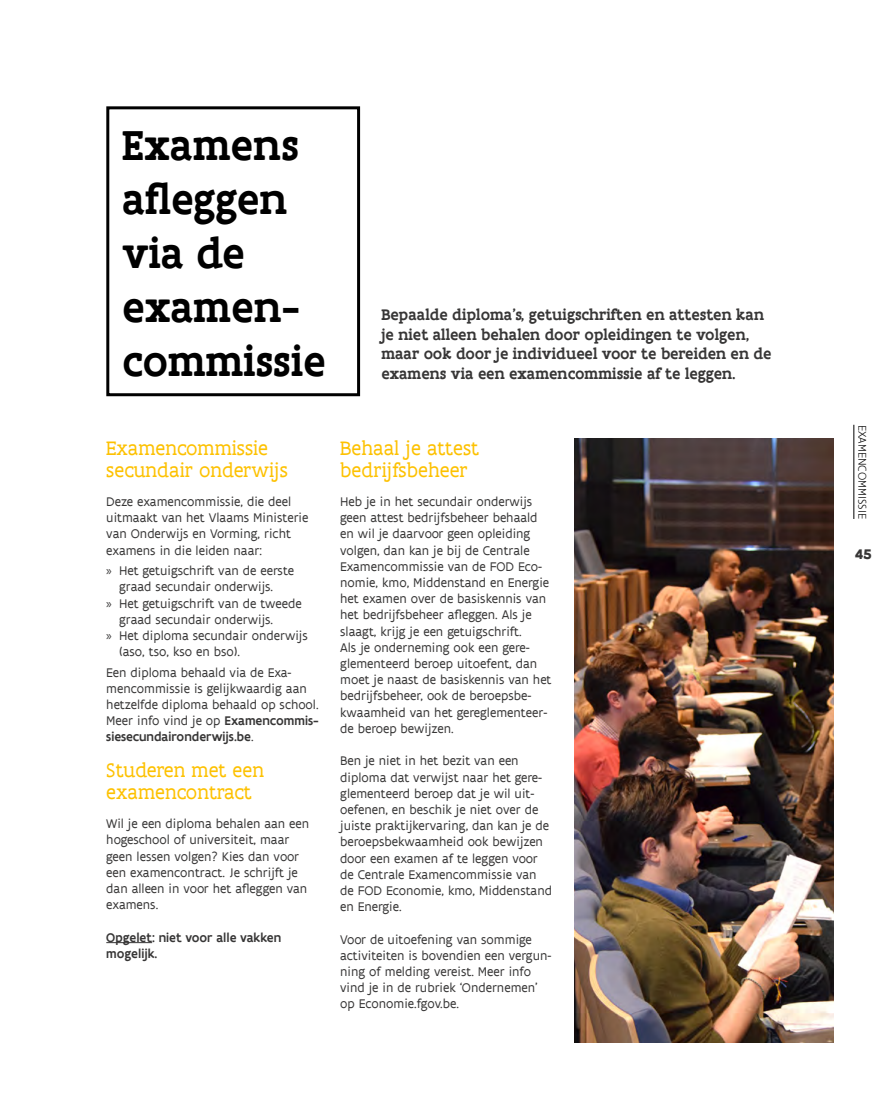
<style>
.page{position:relative;width:893px;height:1106px;background:#fff}
.page>*{position:absolute;margin:0;border:0;box-sizing:border-box;transform-origin:0 0}
.t1{font:500 45px/54px "Flanders Art Serif";color:#000}
.t2{font:21px/22.5px "Flanders Art Serif";color:#fdc100}
.t3{font:500 16.5px/19.8px "Flanders Art Serif";color:#373636}
.t4{font:700 15px "Flanders Art Serif";color:#373636}
.t5{font:13.5px/16.2px "Flanders Art Sans";color:#373636}
.t6{font:500 13.5px/16.2px "Flanders Art Sans";color:#373636}
.t7{font:300 12px "Flanders Art Sans";letter-spacing:.005em;color:#000}
.s1{font-family:"Myriad Pro"}
.s2{font-weight:500}
</style>
<div class="page">
<img style="left:574px;top:439px;width:259px;height:603px">
<hr style="left:106px;top:942px;width:46px;height:1px;background:#373636">
<div style="left:106px;top:106px;width:254px;height:290px;border:3px solid #000"></div>
<hr style="left:853px;top:425px;width:1px;height:94px;background:#000">
<h1 class="t1" style="left:122px;top:118px;width:206px">Examens afleggen via de examen&shy;commissie</h1>
<p class="t3" style="left:381px;top:304px;width:392px">Bepaalde diploma’s, getuigschriften en attesten kan je niet alleen behalen door opleidingen te volgen, maar ook door je individueel voor te bereiden en de examens via een examencommissie af te leggen.</p>
<h2 class="t2" style="left:106px;top:437px;width:183px">Examencommissie secundair onderwijs</h2>
<p class="t5" style="left:106px;top:494px;width:204px">Deze examencommissie, die deel uitmaakt van het Vlaams Ministerie van Onderwijs en Vorming, richt examens in die leiden naar:</p>
<p class="t5" style="left:106px;top:563px;width:189px"><span class="s1">»</span> Het getuigschrift van de eerste</p>
<p class="t5" style="left:119px;top:579px;width:156px">graad secundair onderwijs.</p>
<p class="t5" style="left:106px;top:595px;width:197px"><span class="s1">»</span> Het getuigschrift van de tweede</p>
<p class="t5" style="left:119px;top:611px;width:156px">graad secundair onderwijs.</p>
<p class="t5" style="left:106px;top:627px;width:203px"><span class="s1">»</span> Het diploma secundair onderwijs</p>
<p class="t5" style="left:119px;top:644px;width:123px">(aso, tso, kso en bso).</p>
<p class="t5" style="left:106px;top:664px;width:214px">Een diploma behaald via de Exa&shy;mencommissie is gelijkwaardig aan hetzelfde diploma behaald op school.<br>Meer info vind je op <span class="s2">Examencommis&shy;siesecundaironderwijs.be</span>.</p>
<h2 class="t2" style="left:106px;top:759px;width:159px">Studeren met een examencontract</h2>
<p class="t5" style="left:106px;top:816px;width:204px">Wil je een diploma behalen aan een hogeschool of universiteit, maar geen lessen volgen? Kies dan voor een examencontract. Je schrijft je dan alleen in voor het afleggen van examens.</p>
<p class="t6" style="left:106px;top:929px;width:176px">Opgelet: niet voor alle vakken mogelijk.</p>
<h2 class="t2" style="left:340px;top:437px;width:140px">Behaal je attest bedrijfsbeheer</h2>
<p class="t5" style="left:340px;top:494px;width:213px">Heb je in het secundair onderwijs geen attest bedrijfsbeheer behaald en wil je daarvoor geen opleiding volgen, dan kan je bij de Centrale Examencommissie van de FOD Eco&shy;nomie, kmo, Middenstand en Energie het examen over de basiskennis van het bedrijfsbeheer afleggen. Als je slaagt, krijg je een getuigschrift.<br>Als je onderneming ook een gere&shy;glementeerd beroep uitoefent, dan moet je naast de basiskennis van het bedrijfsbeheer, ook de beroepsbe&shy;kwaamheid van het gereglementeer&shy;de beroep bewijzen.</p>
<p class="t5" style="left:340px;top:753px;width:213px">Ben je niet in het bezit van een diploma dat verwijst naar het gere&shy;glementeerd beroep dat je wil uit&shy;oefenen, en beschik je niet over de juiste praktijkervaring, dan kan je de beroepsbekwaamheid ook bewijzen door een examen af te leggen voor de Centrale Examencommissie van de FOD Economie, kmo, Middenstand en Energie.</p>
<p class="t5" style="left:340px;top:931px;width:213px">Voor de uitoefening van sommige activiteiten is bovendien een vergun&shy;ning of melding vereist. Meer info vind je in de rubriek ‘Ondernemen’ op Economie.fgov.be.</p>
<p class="t7" style="left:869px;top:425px;width:96px;rotate:90deg">EXAMENCOMMISSIE</p>
<p class="t4" style="left:855px;top:544px;width:19px">45</p>
</div>
